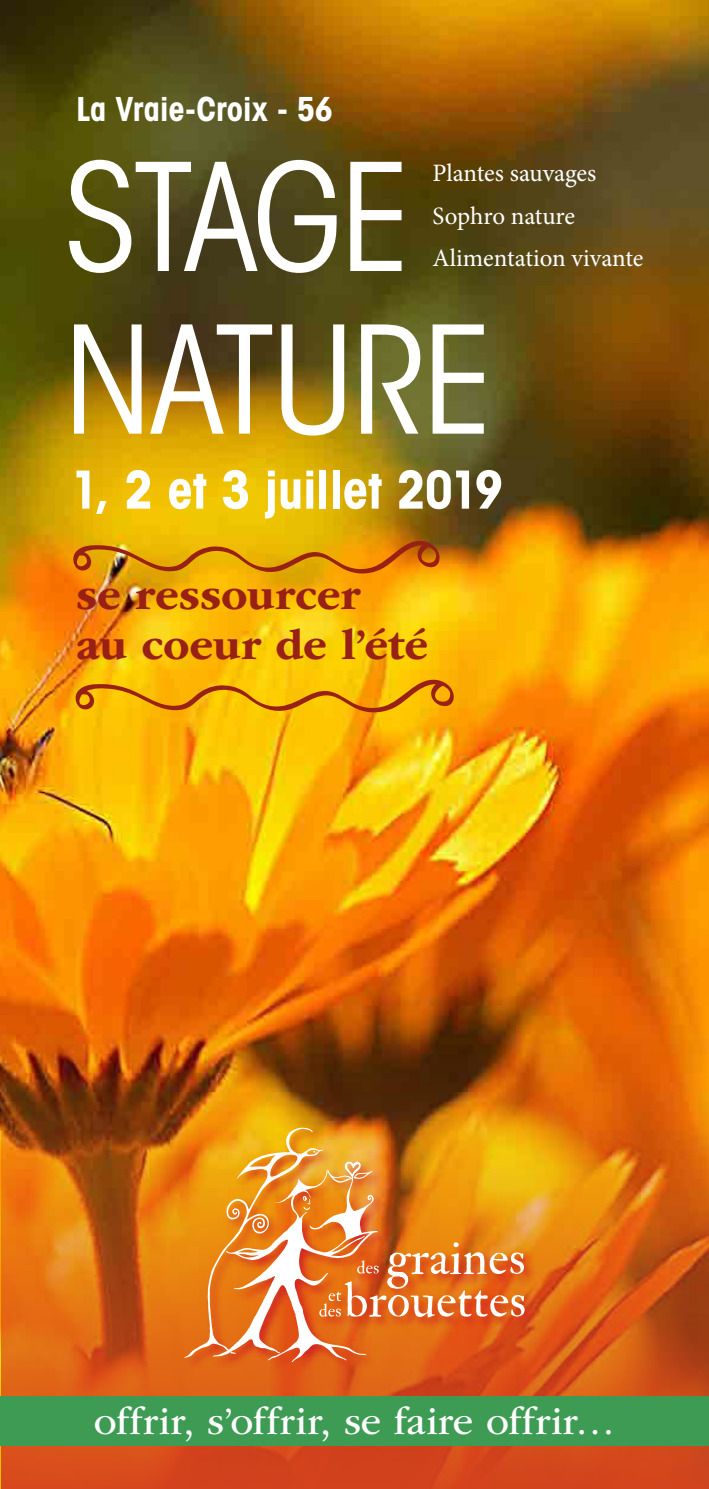
<style>
.page{position:relative;width:709px;height:1489px;background:#fff}
.page>*{position:absolute;margin:0;border:0;box-sizing:border-box;transform-origin:0 0}
.t1{font:condensed 147.5px/162.5px "ITC Avant Garde Std";letter-spacing:-.02em;color:#fff}
.t2{font:700 condensed 51.5px "ITC Avant Garde Std";letter-spacing:-.015em;color:#fff}
.t3{font:700 45px/50px "ITC Garamond Std";color:#992015}
.t4{font:40px "ITC Garamond Std";letter-spacing:.01em;color:#fff}
.t5{font:700 condensed 32.5px "ITC Avant Garde Std";letter-spacing:-.005em;color:#fff}
.t6{font:25px/42.5px "Minion Pro";letter-spacing:-.005em;color:#fff}
</style>
<div class="page">
<img style="left:0;top:0;width:709px;height:1488px">
<svg style="left:1px;top:1038px;width:708px;height:450px;background:#c45a10"></svg>
<svg style="left:182px;top:1124px;width:355px;height:250px;background:#de7c11"></svg>
<svg style="left:184px;top:1127px;width:194px;height:235px;background:#eb923a"></svg>
<svg style="left:354px;top:1170px;width:18px;height:8px"></svg>
<svg style="left:230px;top:1351px;width:6px;height:2px"></svg>
<svg style="left:303px;top:1195px;width:7px;height:14px"></svg>
<svg style="left:319px;top:1242px;width:205px;height:75px;background:#e58444"></svg>
<div style="left:0;top:1396px;width:708px;height:49px;background:#3e9b54"></div>
<svg style="left:72px;top:539px;width:368px;height:35px;background:#da9207"></svg>
<svg style="left:74px;top:677px;width:381px;height:36px;background:#eca705"></svg>
<h3 class="t5" style="left:76px;top:88px;width:258px">La Vraie-Croix - 56</h3>
<h1 class="t1" style="left:64px;top:137px;width:430px">STAGE<br>NATURE</h1>
<p class="t6" style="left:432px;top:152px;width:212px">Plantes sauvages<br>Sophro nature<br>Alimentation vivante</p>
<h2 class="t2" style="left:71px;top:457px;width:434px">1, 2 et 3 juillet 2019</h2>
<h3 class="t3" style="left:76px;top:569px;width:353px">se ressourcer<br>au coeur de l’été</h3>
<h3 class="t4" style="left:94px;top:1399px;width:522px">offrir, s’offrir, se faire offrir…</h3>
</div>
